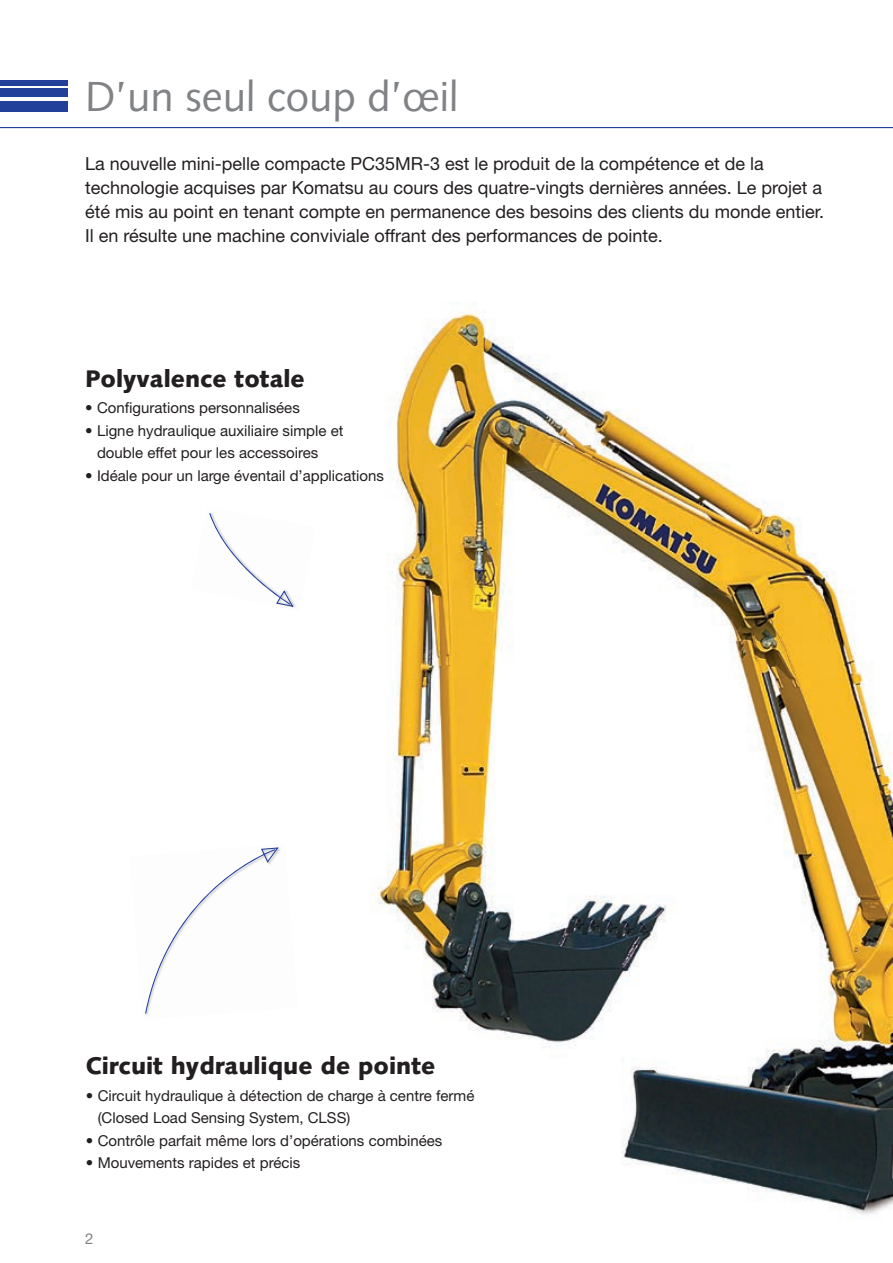
<style>
.page{position:relative;width:893px;height:1263px;background:#fff}
.page>*{position:absolute;margin:0;border:0;box-sizing:border-box;transform-origin:0 0}
.t1{font:42px "Syntax LTCE";color:#808285}
.t2{font:900 24px "Syntax LTCE";color:#231f20}
.t3{font:18px/24px "Helvetica Neue LT Pro";color:#231f20}
.t4{font:15px/22.5px "Helvetica Neue LT Pro";color:#231f20}
.t5{font:15px "Helvetica Neue LT Pro";color:#808285}
</style>
<div class="page">
<hr style="left:0;top:127px;width:893px;height:1px;background:#223f99">
<div style="left:0;top:101px;width:68px;height:10px;background:#223f99"></div>
<div style="left:0;top:89px;width:68px;height:8px;background:#223f99"></div>
<div style="left:0;top:80px;width:68px;height:5px;background:#223f99"></div>
<img style="left:372px;top:312px;width:521px;height:902px">
<svg style="left:209px;top:513px;width:84px;height:94px"></svg>
<svg style="left:145px;top:847px;width:134px;height:167px"></svg>
<h1 class="t1" style="left:85px;top:72px;width:375px">D’un seul coup d’œil</h1>
<p class="t3" style="left:85px;top:151px;width:740px">La nouvelle mini-pelle compacte PC35MR-3 est le produit de la compétence et de la technologie acquises par Komatsu au cours des quatre-vingts dernières années. Le projet a été mis au point en tenant compte en permanence des besoins des clients du monde entier.<br>Il en résulte une machine conviviale offrant des performances de pointe.</p>
<h2 class="t2" style="left:85px;top:364px;width:221px">Polyvalence totale</h2>
<p class="t4" style="left:85px;top:396px;width:216px">• Configurations personnalisées</p>
<p class="t4" style="left:97px;top:419px;width:248px;text-indent:-12px">• Ligne hydraulique auxiliaire simple et double effet pour les accessoires</p>
<p class="t4" style="left:85px;top:464px;width:300px">• Idéale pour un large éventail d’applications</p>
<h2 class="t2" style="left:86px;top:1051px;width:351px">Circuit hydraulique de pointe</h2>
<p class="t4" style="left:98px;top:1084px;width:378px;text-indent:-12px">• Circuit hydraulique à détection de charge à centre fermé (Closed Load Sensing System, CLSS)</p>
<p class="t4" style="left:86px;top:1129px;width:358px">• Contrôle parfait même lors d’opérations combinées</p>
<p class="t4" style="left:86px;top:1151px;width:216px">• Mouvements rapides et précis</p>
<p class="t5" style="left:85px;top:1229px;width:10px">2</p>
</div>
